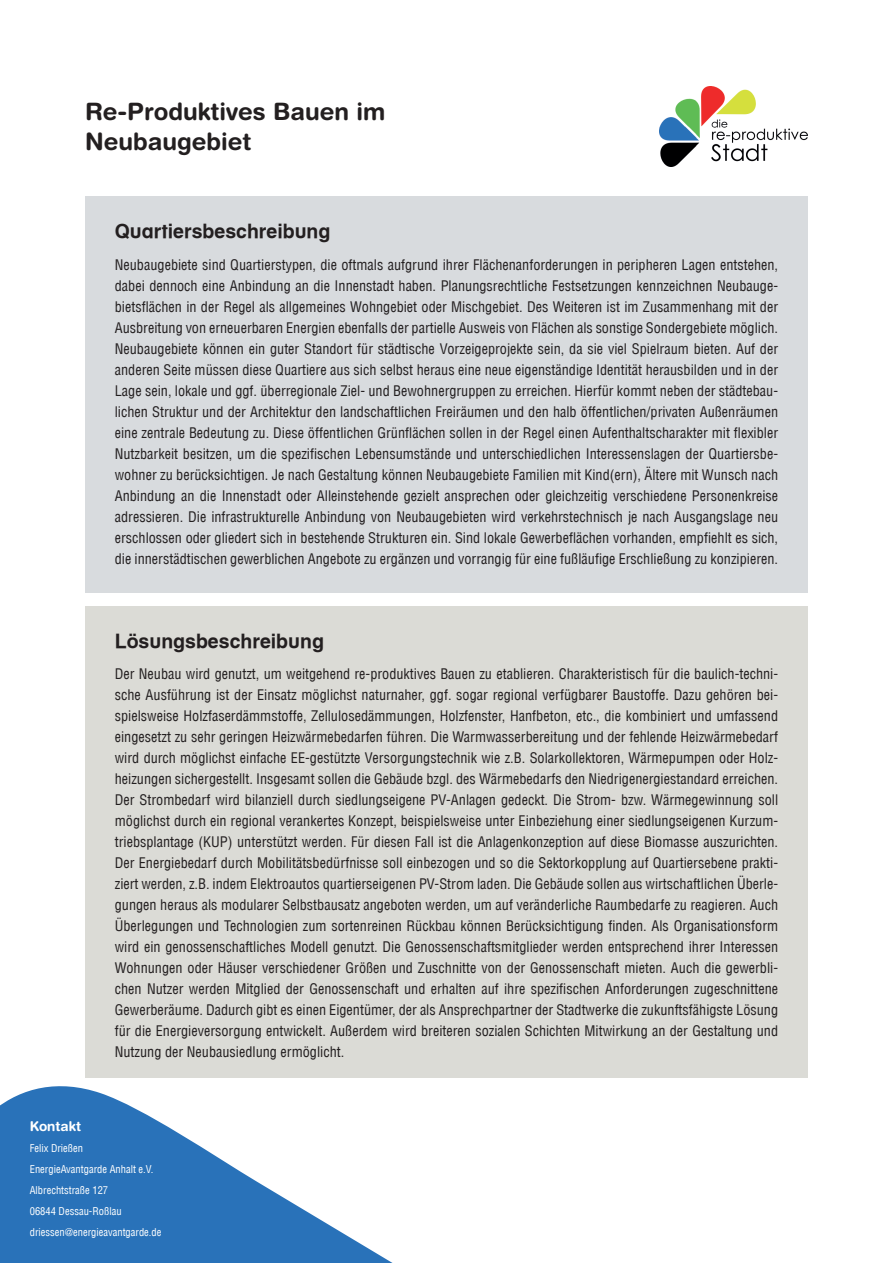
<style>
.page{position:relative;width:893px;height:1263px;background:#fff}
.page>*{position:absolute;margin:0;border:0;box-sizing:border-box;transform-origin:0 0}
._50_text{font:700 24px/30.8px "Helvetica Rounded";color:#231f20}
._50_text-2{font:700 19.5px "Helvetica Textbook LT";color:#231f20}
._50_text-3{font:condensed 14.25px/21px "Helvetica LT";color:#231f20;text-align:justify}
._50_text-4{font:700 13.5px "Helvetica Rounded";color:#fff}
._50_text-5{font:condensed 10.5px "Helvetica LT";color:#fff}
</style>
<div class="page">
<svg style="left:0;top:1086px;width:393px;height:177px;fill:#2972b9"></svg>
<div style="left:85px;top:607px;width:723px;height:471px;background:#dbdbd6"></div>
<img style="left:660px;top:86px;width:148px;height:80px">
<div style="left:85px;top:196px;width:723px;height:396px;background:#d8dbde"></div>
<p class="_50_text" style="left:85px;top:95px;width:302px">Re-Produktives Bauen im<br>Neubaugebiet</p>
<p class="_50_text-2" style="left:115px;top:219px;width:217px">Quartiersbeschreibung</p>
<p class="_50_text-3" style="left:115px;top:254px;width:665px">Neubaugebiete sind Quartierstypen, die oftmals aufgrund ihrer Flächenanforderungen in peripheren Lagen entstehen, dabei dennoch eine Anbindung an die Innenstadt haben. Planungsrechtliche Festsetzungen kennzeichnen Neubauge&shy;bietsflächen in der Regel als allgemeines Wohngebiet oder Mischgebiet. Des Weiteren ist im Zusammenhang mit der Ausbreitung von erneuerbaren Energien ebenfalls der partielle Ausweis von Flächen als sonstige Sondergebiete möglich.<br>Neubaugebiete können ein guter Standort für städtische Vorzeigeprojekte sein, da sie viel Spielraum bieten. Auf der anderen Seite müssen diese Quartiere aus sich selbst heraus eine neue eigenständige Identität herausbilden und in der Lage sein, lokale und ggf. überregionale Ziel- und Bewohnergruppen zu erreichen. Hierfür kommt neben der städtebau&shy;lichen Struktur und der Architektur den landschaftlichen Freiräumen und den halb öffentlichen/privaten Außenräumen eine zentrale Bedeutung zu. Diese öffentlichen Grünflächen sollen in der Regel einen Aufenthaltscharakter mit flexibler Nutzbarkeit besitzen, um die spezifischen Lebensumstände und unterschiedlichen Interessenslagen der Quartiersbe&shy;wohner zu berücksichtigen. Je nach Gestaltung können Neubaugebiete Familien mit Kind(ern), Ältere mit Wunsch nach Anbindung an die Innenstadt oder Alleinstehende gezielt ansprechen oder gleichzeitig verschiedene Personenkreise adressieren. Die infrastrukturelle Anbindung von Neubaugebieten wird verkehrstechnisch je nach Ausgangslage neu erschlossen oder gliedert sich in bestehende Strukturen ein. Sind lokale Gewerbeflächen vorhanden, empfiehlt es sich, die innerstädtischen gewerblichen Angebote zu ergänzen und vorrangig für eine fußläufige Erschließung zu konzipieren.</p>
<p class="_50_text-2" style="left:115px;top:628px;width:211px">Lösungsbeschreibung</p>
<p class="_50_text-3" style="left:115px;top:663px;width:665px">Der Neubau wird genutzt, um weitgehend re-produktives Bauen zu etablieren. Charakteristisch für die baulich-techni&shy;sche Ausführung ist der Einsatz möglichst naturnaher, ggf. sogar regional verfügbarer Baustoffe. Dazu gehören bei&shy;spielsweise Holzfaserdämmstoffe, Zellulosedämmungen, Holzfenster, Hanfbeton, etc., die kombiniert und umfassend eingesetzt zu sehr geringen Heizwärmebedarfen führen. Die Warmwasserbereitung und der fehlende Heizwärmebedarf wird durch möglichst einfache EE-gestützte Versorgungstechnik wie z.B. Solarkollektoren, Wärmepumpen oder Holz&shy;heizungen sichergestellt. Insgesamt sollen die Gebäude bzgl. des Wärmebedarfs den Niedrigenergiestandard erreichen.<br>Der Strombedarf wird bilanziell durch siedlungseigene PV-Anlagen gedeckt. Die Strom- bzw. Wärmegewinnung soll möglichst durch ein regional verankertes Konzept, beispielsweise unter Einbeziehung einer siedlungseigenen Kurzum&shy;triebsplantage (KUP) unterstützt werden. Für diesen Fall ist die Anlagenkonzeption auf diese Biomasse auszurichten.<br>Der Energiebedarf durch Mobilitätsbedürfnisse soll einbezogen und so die Sektorkopplung auf Quartiersebene prakti&shy;ziert werden, z.B. indem Elektroautos quartierseigenen PV-Strom laden. Die Gebäude sollen aus wirtschaftlichen Überle&shy;gungen heraus als modularer Selbstbausatz angeboten werden, um auf veränderliche Raumbedarfe zu reagieren. Auch Überlegungen und Technologien zum sortenreinen Rückbau können Berücksichtigung finden. Als Organisationsform wird ein genossenschaftliches Modell genutzt. Die Genossenschaftsmitglieder werden entsprechend ihrer Interessen Wohnungen oder Häuser verschiedener Größen und Zuschnitte von der Genossenschaft mieten. Auch die gewerbli&shy;chen Nutzer werden Mitglied der Genossenschaft und erhalten auf ihre spezifischen Anforderungen zugeschnittene Gewerberäume. Dadurch gibt es einen Eigentümer, der als Ansprechpartner der Stadtwerke die zukunftsfähigste Lösung für die Energieversorgung entwickelt. Außerdem wird breiteren sozialen Schichten Mitwirkung an der Gestaltung und Nutzung der Neubausiedlung ermöglicht.</p>
<p class="_50_text-4" style="left:30px;top:1118px;width:53px">Kontakt</p>
<p class="_50_text-5" style="left:30px;top:1141px;width:55px">Felix Drießen</p>
<p class="_50_text-5" style="left:30px;top:1162px;width:125px">EnergieAvantgarde Anhalt e.V.</p>
<p class="_50_text-5" style="left:30px;top:1183px;width:80px">Albrechtstraße 127</p>
<p class="_50_text-5" style="left:30px;top:1204px;width:93px">06844 Dessau-Roßlau</p>
<p class="_50_text-5" style="left:30px;top:1225px;width:133px">driessen@energieavantgarde.de</p>
</div>
